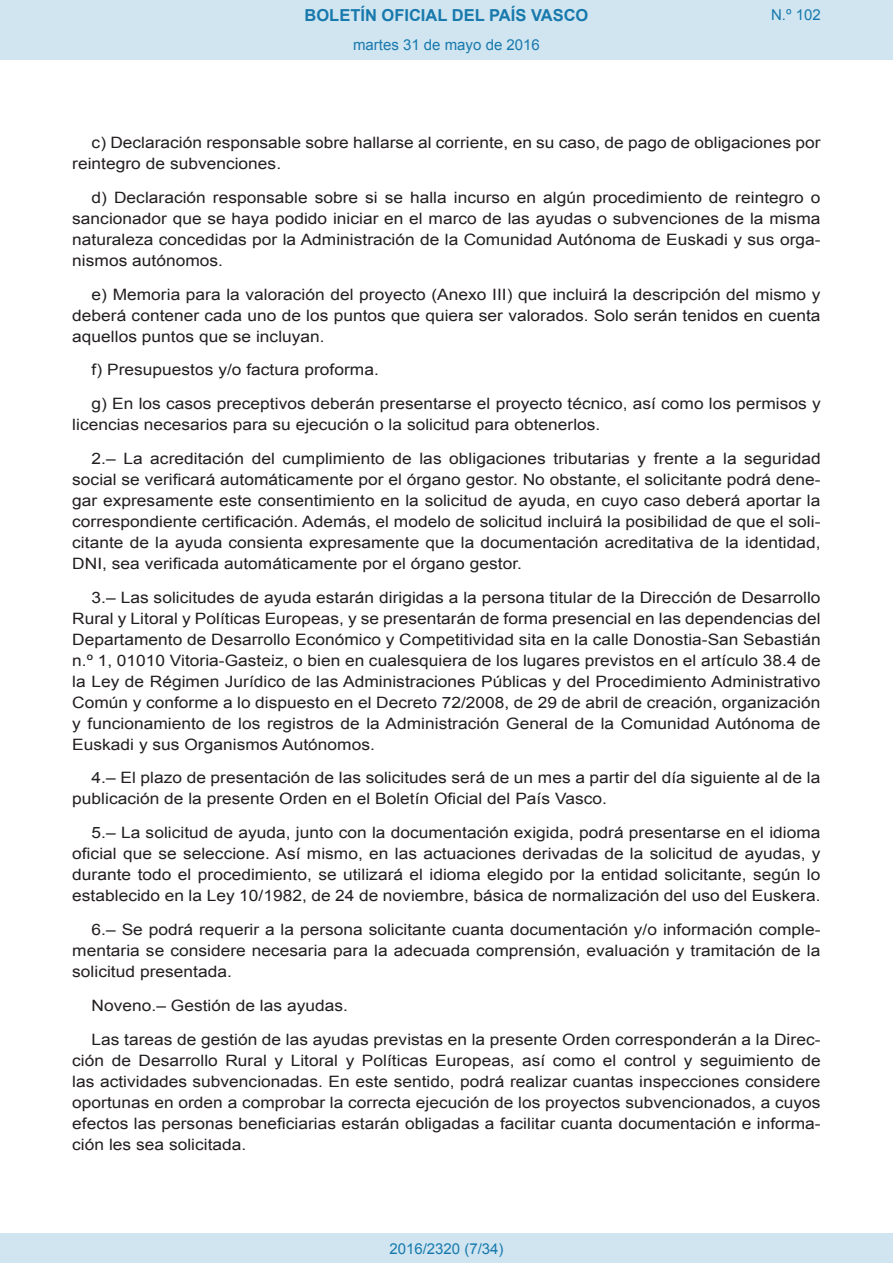
<style>
.page{position:relative;width:893px;height:1263px;background:#fff}
.page>*{position:absolute;margin:0;border:0;box-sizing:border-box;transform-origin:0 0}
.t1{font:700 16.5px "Arial";color:#1879ad}
.BOPVDetalle{font:15.6px/21px "Arial";color:#231f20;text-align:justify;scale:1.11 1}
.Paginacion_Centro{font:15px "Arial";color:#1879ad}
</style>
<div class="page">
<div style="left:0;top:0;width:893px;height:60px;background:#d0e5f0"></div>
<div style="left:0;top:1233px;width:893px;height:30px;background:#d0e5f0"></div>
<p class="t1" style="left:305px;top:4px;width:285px">BOLETÍN OFICIAL DEL PAÍS VASCO</p>
<p class="Paginacion_Centro" style="left:353px;top:35px;width:188px">martes 31 de mayo de 2016</p>
<p class="Paginacion_Centro" style="left:771px;top:5px;width:51px">N.º 102</p>
<p class="BOPVDetalle" style="left:72px;top:132px;width:675px;text-indent:19px">c) Declaración responsable sobre hallarse al corriente, en su caso, de pago de obligaciones por reintegro de subvenciones.</p>
<p class="BOPVDetalle" style="left:72px;top:187px;width:676px;text-indent:19px">d) Declaración responsable sobre si se halla incurso en algún procedimiento de reintegro o sancionador que se haya podido iniciar en el marco de las ayudas o subvenciones de la misma naturaleza concedidas por la Administración de la Comunidad Autónoma de Euskadi y sus orga&shy;nismos autónomos.</p>
<p class="BOPVDetalle" style="left:72px;top:284px;width:676px;text-indent:19px">e) Memoria para la valoración del proyecto (Anexo III) que incluirá la descripción del mismo y deberá contener cada uno de los puntos que quiera ser valorados. Solo serán tenidos en cuenta aquellos puntos que se incluyan.</p>
<p class="BOPVDetalle" style="left:92px;top:360px;width:260px">f) Presupuestos y/o factura proforma.</p>
<p class="BOPVDetalle" style="left:72px;top:393px;width:676px;text-indent:19px">g) En los casos preceptivos deberán presentarse el proyecto técnico, así como los permisos y licencias necesarios para su ejecución o la solicitud para obtenerlos.</p>
<p class="BOPVDetalle" style="left:72px;top:448px;width:676px;text-indent:19px">2.– La acreditación del cumplimiento de las obligaciones tributarias y frente a la seguridad social se verificará automáticamente por el órgano gestor. No obstante, el solicitante podrá dene&shy;gar expresamente este consentimiento en la solicitud de ayuda, en cuyo caso deberá aportar la correspondiente certificación. Además, el modelo de solicitud incluirá la posibilidad de que el soli&shy;citante de la ayuda consienta expresamente que la documentación acreditativa de la identidad, DNI, sea verificada automáticamente por el órgano gestor.</p>
<p class="BOPVDetalle" style="left:72px;top:587px;width:676px;text-indent:19px">3.– Las solicitudes de ayuda estarán dirigidas a la persona titular de la Dirección de Desarrollo Rural y Litoral y Políticas Europeas, y se presentarán de forma presencial en las dependencias del Departamento de Desarrollo Económico y Competitividad sita en la calle Donostia-San Sebastián n.º 1, 01010 Vitoria-Gasteiz, o bien en cualesquiera de los lugares previstos en el artículo 38.4 de la Ley de Régimen Jurídico de las Administraciones Públicas y del Procedimiento Administrativo Común y conforme a lo dispuesto en el Decreto 72/2008, de 29 de abril de creación, organización y funcionamiento de los registros de la Administración General de la Comunidad Autónoma de Euskadi y sus Organismos Autónomos.</p>
<p class="BOPVDetalle" style="left:72px;top:768px;width:675px;text-indent:19px">4.– El plazo de presentación de las solicitudes será de un mes a partir del día siguiente al de la publicación de la presente Orden en el Boletín Oficial del País Vasco.</p>
<p class="BOPVDetalle" style="left:72px;top:822px;width:676px;text-indent:19px">5.– La solicitud de ayuda, junto con la documentación exigida, podrá presentarse en el idioma oficial que se seleccione. Así mismo, en las actuaciones derivadas de la solicitud de ayudas, y durante todo el procedimiento, se utilizará el idioma elegido por la entidad solicitante, según lo establecido en la Ley 10/1982, de 24 de noviembre, básica de normalización del uso del Euskera.</p>
<p class="BOPVDetalle" style="left:72px;top:919px;width:676px;text-indent:19px">6.– Se podrá requerir a la persona solicitante cuanta documentación y/o información comple&shy;mentaria se considere necesaria para la adecuada comprensión, evaluación y tramitación de la solicitud presentada.</p>
<p class="BOPVDetalle" style="left:92px;top:995px;width:232px">Noveno.– Gestión de las ayudas.</p>
<p class="BOPVDetalle" style="left:72px;top:1029px;width:676px;text-indent:19px">Las tareas de gestión de las ayudas previstas en la presente Orden corresponderán a la Direc&shy;ción de Desarrollo Rural y Litoral y Políticas Europeas, así como el control y seguimiento de las actividades subvencionadas. En este sentido, podrá realizar cuantas inspecciones considere oportunas en orden a comprobar la correcta ejecución de los proyectos subvencionados, a cuyos efectos las personas beneficiarias estarán obligadas a facilitar cuanta documentación e informa&shy;ción les sea solicitada.</p>
<p class="Paginacion_Centro" style="left:389px;top:1238px;width:116px">2016/2320 (7/34)</p>
</div>
